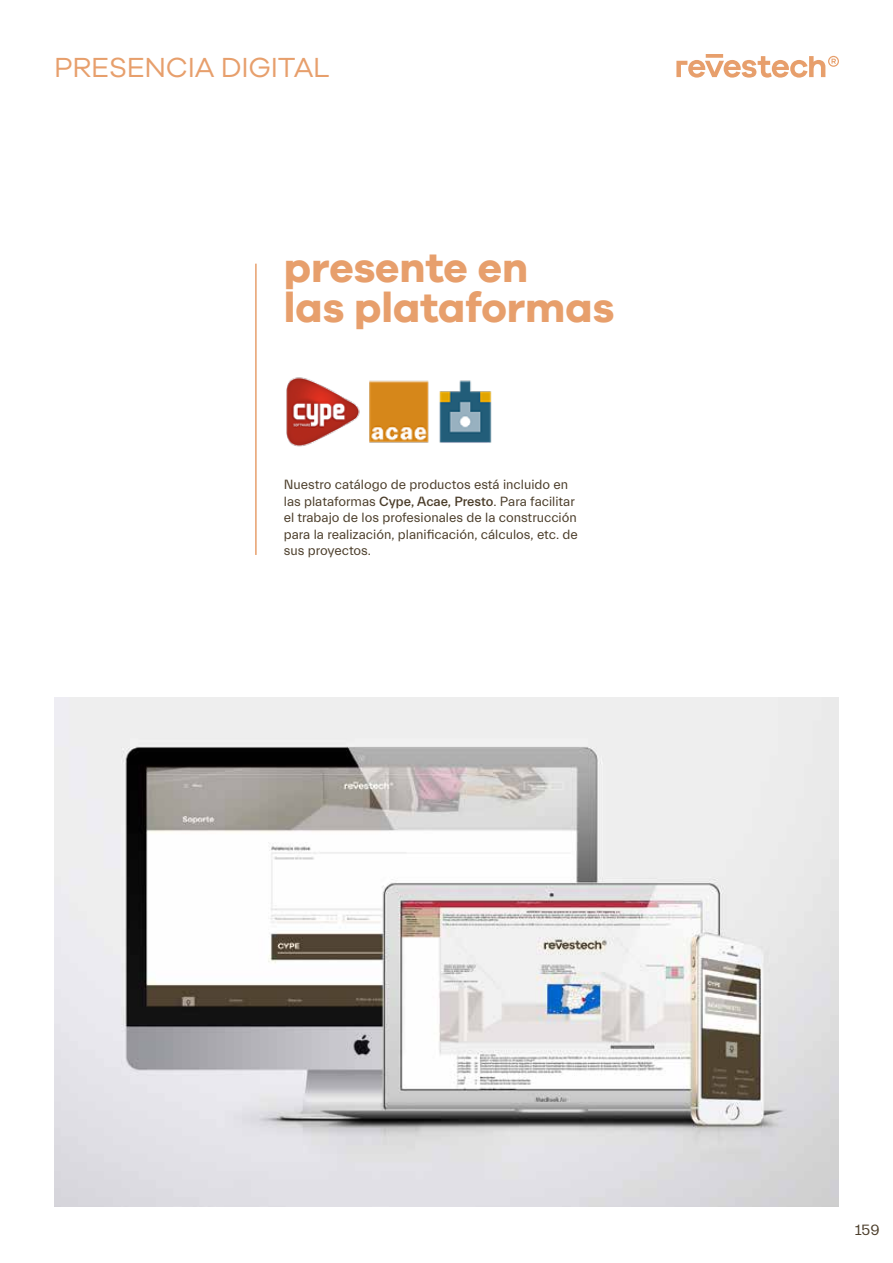
<style>
.page{position:relative;width:893px;height:1263px;background:#fff}
.page>*{position:absolute;margin:0;border:0;box-sizing:border-box;transform-origin:0 0}
.t1{font:700 42.3px/39.2px "Galano Grotesque";color:#e79f6c}
.t2{font:28.5px "Galano Grotesque";letter-spacing:-.01em;color:#e79f6c}
.t3{font:15px "Everett";color:#4b3d2a}
.t4{font:13.5px/16.5px "Everett";color:#4b3d2a}
.s1{font-weight:500}
</style>
<div class="page">
<svg style="left:676px;top:54px;width:163px;height:24px"></svg>
<img style="left:54px;top:697px;width:785px;height:510px">
<img style="left:369px;top:380px;width:123px;height:63px">
<img style="left:286px;top:377px;width:74px;height:70px">
<hr style="left:255px;top:264px;width:2px;height:291px;background:#e79f6c">
<h2 class="t2" style="left:54px;top:50px;width:277px">PRESENCIA DIGITAL</h2>
<h1 class="t1" style="left:284px;top:247px;width:332px">presente en<br>las plataformas</h1>
<p class="t4" style="left:284px;top:477px;width:295px">Nuestro catálogo de productos está incluido en las plataformas <span class="s1">Cype, Acae, Presto</span>. Para facilitar el trabajo de los profesionales de la construcción para la realización, planificación, cálculos, etc. de sus proyectos.</p>
<p class="t3" style="left:855px;top:1222px;width:26px">159</p>
</div>
